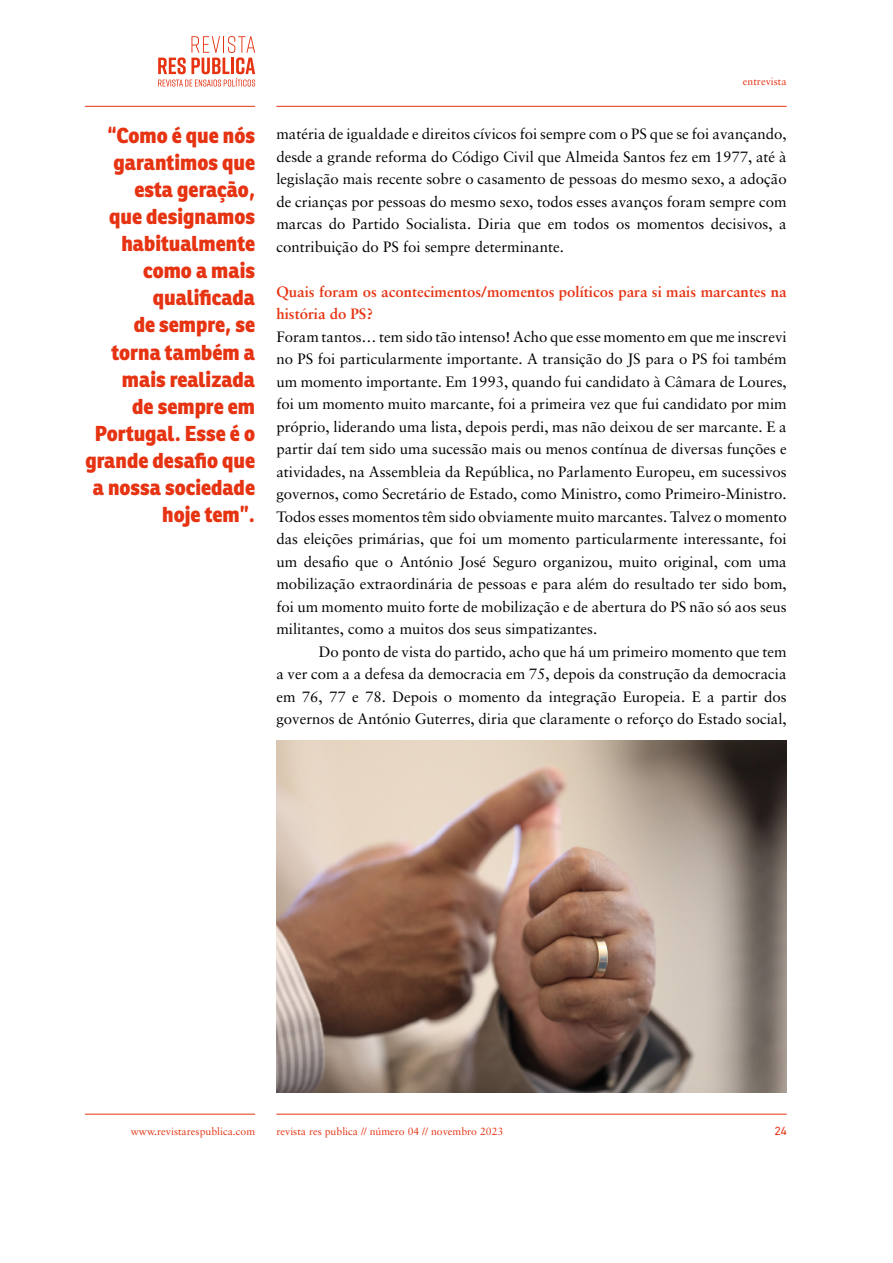
<style>
.page{position:relative;width:893px;height:1263px;background:#fff}
.page>*{position:absolute;margin:0;border:0;box-sizing:border-box;transform-origin:0 0}
.t1{font:800 21px/27px "Ronnia";color:#e63312;text-align:right;scale:.96 1}
.t2{font:15px/22.5px "Sabon LT Pro";color:#000;text-align:justify}
.t3{font:700 15px/22.5px "Sabon LT Pro";color:#e63312}
.t4{font:12px "DIN2014";color:#e63312}
.t5{font:10.5px "Sabon LT Pro";color:#e63312}
</style>
<div class="page">
<hr style="left:276px;top:1114px;width:511px;height:1px;background:#e63312">
<hr style="left:85px;top:1114px;width:170px;height:1px;background:#e63312">
<hr style="left:276px;top:106px;width:511px;height:1px;background:#e63312">
<hr style="left:85px;top:106px;width:170px;height:1px;background:#e63312">
<svg style="left:158px;top:36px;width:97px;height:51px"></svg>
<img style="left:276px;top:741px;width:511px;height:351px">
<p class="t5" style="left:743px;top:75px;width:45px">entrevista</p>
<h1 class="t1" style="left:85px;top:122px;width:178px">“Como é que nós garantimos que esta geração,<br>que designamos habitualmente como a mais qualificada<br>de sempre, se torna também a mais realizada<br>de sempre em<br>Portugal. Esse é o grande desafio que a nossa sociedade hoje tem”.</h1>
<p class="t2" style="left:276px;top:122px;width:512px">matéria de igualdade e direitos cívicos foi sempre com o PS que se foi avançando, desde a grande reforma do Código Civil que Almeida Santos fez em 1977, até à legislação mais recente sobre o casamento de pessoas do mesmo sexo, a adoção de crianças por pessoas do mesmo sexo, todos esses avanços foram sempre com marcas do Partido Socialista. Diria que em todos os momentos decisivos, a contribuição do PS foi sempre determinante.</p>
<p class="t3" style="left:276px;top:280px;width:512px">Quais foram os acontecimentos/momentos políticos para si mais marcantes na história do PS?</p>
<p class="t2" style="left:276px;top:325px;width:512px">Foram tantos… tem sido tão intenso! Acho que esse momento em que me inscrevi no PS foi particularmente importante. A transição do JS para o PS foi também um momento importante. Em 1993, quando fui candidato à Câmara de Loures, foi um momento muito marcante, foi a primeira vez que fui candidato por mim próprio, liderando uma lista, depois perdi, mas não deixou de ser marcante. E a partir daí tem sido uma sucessão mais ou menos contínua de diversas funções e atividades, na Assembleia da República, no Parlamento Europeu, em sucessivos governos, como Secretário de Estado, como Ministro, como Primeiro-Ministro.<br>Todos esses momentos têm sido obviamente muito marcantes. Talvez o momento das eleições primárias, que foi um momento particularmente interessante, foi um desafio que o António José Seguro organizou, muito original, com uma mobilização extraordinária de pessoas e para além do resultado ter sido bom, foi um momento muito forte de mobilização e de abertura do PS não só aos seus militantes, como a muitos dos seus simpatizantes.</p>
<p class="t2" style="left:276px;top:640px;width:512px;text-indent:43px">Do ponto de vista do partido, acho que há um primeiro momento que tem a ver com a a defesa da democracia em 75, depois da construção da democracia em 76, 77 e 78. Depois o momento da integração Europeia. E a partir dos governos de António Guterres, diria que claramente o reforço do Estado social,</p>
<p class="t5" style="left:131px;top:1125px;width:126px">www.revistarespublica.com</p>
<p class="t5" style="left:276px;top:1125px;width:228px">revista res publica // número 04 // novembro 2023</p>
<p class="t4" style="left:775px;top:1124px;width:13px">24</p>
</div>
